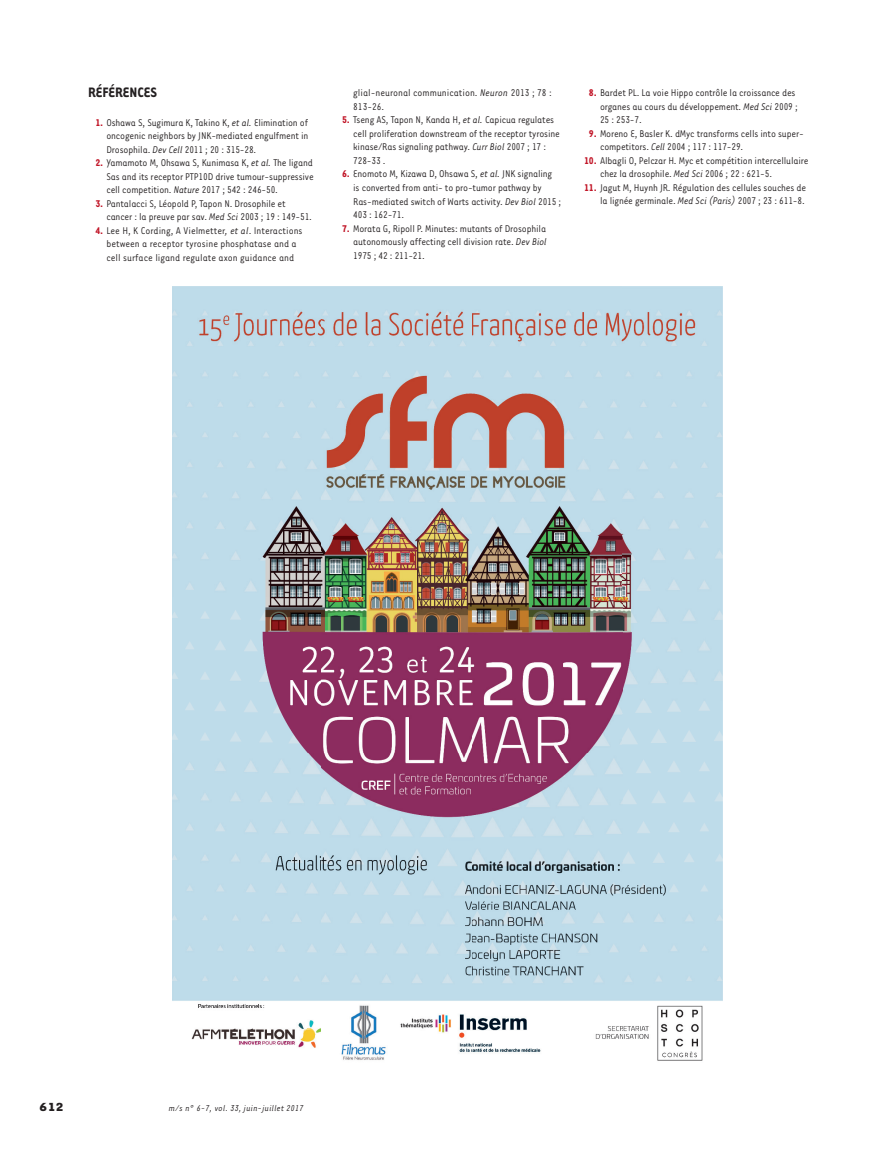
<style>
.page{position:relative;width:895px;height:1149px;background:#fff}
.page>*{position:absolute;margin:0;border:0;box-sizing:border-box;transform-origin:0 0}
.t1{font:700 15.75px "Tarzana Narrow";color:#231f20}
.t2{font:700 13.5px "Tarzana Wide";color:#231f20}
.t3{font:11.25px/13.5px "Tarzana Narrow";letter-spacing:-.015em;color:#231f20}
.t4{font:italic 9.75px "Tarzana Narrow";letter-spacing:.025em;color:#231f20}
.s1{font-weight:700;color:#c11527}
.s2{font-style:italic}
</style>
<div class="page">
<img style="left:172px;top:287px;width:550px;height:774px">
<h1 class="t1" style="left:88px;top:87px;width:70px">RÉFÉRENCES</h1>
<p class="t3" style="left:106px;top:116px;width:203px;text-align:justify;text-indent:-11px"><span class="s1">1.</span> Oshawa S, Sugimura K, Takino K, <span class="s2">et al.</span> Elimination of oncogenic neighbors by JNK-mediated engulfment in Drosophila. <span class="s2">Dev Cell</span> 2011 ; 20 : 315-28.</p>
<p class="t3" style="left:106px;top:157px;width:209px;text-align:justify;text-indent:-11px"><span class="s1">2.</span> Yamamoto M, Ohsawa S, Kunimasa K, <span class="s2">et al.</span> The ligand Sas and its receptor PTP10D drive tumour-suppressive cell competition. <span class="s2">Nature</span> 2017 ; 542 : 246-50.</p>
<p class="t3" style="left:106px;top:197px;width:207px;text-indent:-11px"><span class="s1">3.</span> Pantalacci S, Léopold P, Tapon N. Drosophile et cancer : la preuve par sav. <span class="s2">Med Sci</span> 2003 ; 19 : 149-51.</p>
<p class="t3" style="left:95px;top:224px;width:209px;text-align:center"><span class="s1">4.</span> Lee H, K Cording, A Vielmetter<span class="s2">, et al</span>. Interactions between a receptor tyrosine phosphatase and a cell surface ligand regulate axon guidance and</p>
<p class="t3" style="left:353px;top:87px;width:200px">glial-neuronal communication. <span class="s2">Neuron</span> 2013 ; 78 :<br>813-26.</p>
<p class="t3" style="left:353px;top:114px;width:208px;text-indent:-11px"><span class="s1">5.</span> Tseng AS, Tapon N, Kanda H, <span class="s2">et al.</span> Capicua regulates cell proliferation downstream of the receptor tyrosine kinase/Ras signaling pathway. <span class="s2">Curr Biol</span> 2007 ; 17 :<br>728-33 .</p>
<p class="t3" style="left:353px;top:168px;width:209px;text-indent:-11px"><span class="s1">6.</span> Enomoto M, Kizawa D, Ohsawa S, <span class="s2">et al.</span> JNK signaling is converted from anti- to pro-tumor pathway by Ras-mediated switch of Warts activity. <span class="s2">Dev Biol</span> 2015 ; 403 : 162-71.</p>
<p class="t3" style="left:353px;top:222px;width:195px;text-align:justify;text-indent:-11px"><span class="s1">7.</span> Morata G, Ripoll P. Minutes: mutants of Drosophila autonomously affecting cell division rate. <span class="s2">Dev Biol </span>1975 ; 42 : 211-21.</p>
<p class="t3" style="left:600px;top:87px;width:199px;text-indent:-11px"><span class="s1">8.</span> Bardet PL. La voie Hippo contrôle la croissance des organes au cours du développement. <span class="s2">Med Sci</span> 2009 ;<br>25 : 253-7.</p>
<p class="t3" style="left:600px;top:128px;width:205px;text-indent:-11px"><span class="s1">9.</span> Moreno E, Basler K. dMyc transforms cells into super&shy;competitors. <span class="s2">Cell</span> 2004 ; 117 : 117-29.</p>
<p class="t3" style="left:600px;top:155px;width:210px;text-indent:-16px"><span class="s1">10.</span> Albagli O, Pelczar H. Myc et compétition intercellulaire chez la drosophile. <span class="s2">Med Sci</span> 2006 ; 22 : 621-5.</p>
<p class="t3" style="left:584px;top:182px;width:223px;text-align:right"><span class="s1">11.</span> Jagut M, Huynh JR. Régulation des cellules souches de la lignée germinale. <span class="s2">Med Sci (Paris)</span> 2007 ; 23 : 611-8.</p>
<p class="t2" style="left:39px;top:1102px;width:26px">612</p>
<p class="t4" style="left:169px;top:1104px;width:136px">m/s n° 6-7, vol. 33, juin-juillet 2017</p>
</div>
